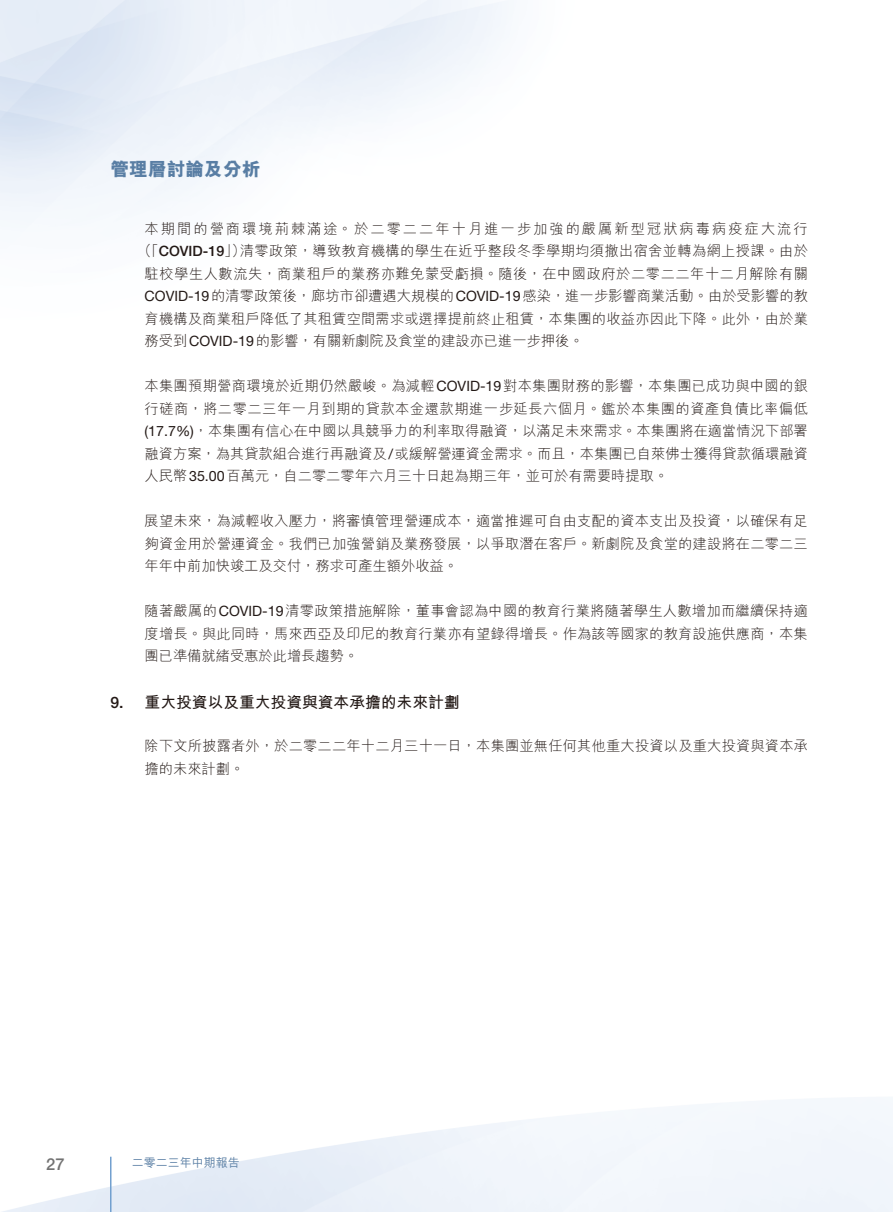
<style>
.page{position:relative;width:893px;height:1212px;background:#fff}
.page>*{position:absolute;margin:0;border:0;box-sizing:border-box;transform-origin:0 0}
.t1{font:800 18.75px "M Hei HK";color:#597ea4}
.t2{font:500 16.5px "Helvetica Neue LT Std";color:#727272}
.t3{font:700 15.75px "M Hei HK";color:#231916}
.t4{font:500 15.75px "Helvetica Neue LT Std";color:#231916}
.t5{font:300 14.25px/22.5px "M Hei HK";letter-spacing:.015em;color:#231916;text-align:justify}
.t6{font:300 14.25px/22.5px "M Hei HK";letter-spacing:.14em;color:#231916;text-align:right}
.t7{font:500 14.25px "Helvetica Neue LT Std";color:#231916}
.t8{font:500 12px "M Hei HK";color:#597ea4}
.s1{font-family:"M Hei HK";font-weight:300}
.s2{font-family:"Helvetica Neue LT Std";font-weight:400}
</style>
<div class="page">
<hr style="left:110px;top:1157px;width:2px;height:55px;background:#72a0cf">
<h1 class="t1" style="left:111px;top:160px;width:152px">管理層討論及分析</h1>
<p class="t4" style="left:111px;top:693px;width:15px">9.</p>
<p class="t6" style="left:145px;top:217px;width:665px">本期間的營商環境荊棘滿途。於二零二二年十月進一步加強的嚴厲新型冠狀病毒病疫症大流行清零政策，導致教育機構的學生在近乎整段冬季學期均須撤出宿舍並轉為網上授課。由於</p>
<p class="t7" style="left:137px;top:243px;width:110px"><span class="s1">（「</span>COVID-19<span class="s1">」）</span></p>
<p class="t5" style="left:145px;top:262px;width:665px">駐校學生人數流失，商業租戶的業務亦難免蒙受虧損。隨後，在中國政府於二零二二年十二月解除有關<span class="s2">COVID-19</span>的清零政策後，廊坊市卻遭遇大規模的<span class="s2">COVID-19</span>感染，進一步影響商業活動。由於受影響的教育機構及商業租戶降低了其租賃空間需求或選擇提前終止租賃，本集團的收益亦因此下降。此外，由於業務受到<span class="s2">COVID-19</span>的影響，有關新劇院及食堂的建設亦已進一步押後。</p>
<p class="t5" style="left:145px;top:375px;width:665px">本集團預期營商環境於近期仍然嚴峻。為減輕<span class="s2">COVID-19</span>對本集團財務的影響，本集團已成功與中國的銀行磋商，將二零二三年一月到期的貸款本金還款期進一步延長六個月。鑑於本集團的資產負債比率偏低<span class="s2">(17.7%</span> ，<span class="s2">)</span> 本集團有信心在中國以具競爭力的利率取得融資，以滿足未來需求。本集團將在適當情況下部署融資方案，為其貸款組合進行再融資及<span class="s2">/</span>或緩解營運資金需求。而且，本集團已自萊佛士獲得貸款循環融資人民幣<span class="s2">35.00</span>百萬元，自二零二零年六月三十日起為期三年，並可於有需要時提取。</p>
<p class="t5" style="left:145px;top:510px;width:665px">展望未來，為減輕收入壓力，將審慎管理營運成本，適當推遲可自由支配的資本支出及投資，以確保有足夠資金用於營運資金。我們已加強營銷及業務發展，以爭取潛在客戶。新劇院及食堂的建設將在二零二三年年中前加快竣工及交付，務求可產生額外收益。</p>
<p class="t5" style="left:145px;top:600px;width:665px">隨著嚴厲的<span class="s2">COVID-19</span>清零政策措施解除，董事會認為中國的教育行業將隨著學生人數增加而繼續保持適度增長。與此同時，馬來西亞及印尼的教育行業亦有望錄得增長。作為該等國家的教育設施供應商，本集團已準備就緒受惠於此增長趨勢。</p>
<p class="t3" style="left:145px;top:690px;width:317px">重大投資以及重大投資與資本承擔的未來計劃</p>
<p class="t5" style="left:145px;top:735px;width:665px">除下文所披露者外，於二零二二年十二月三十一日，本集團並無任何其他重大投資以及重大投資與資本承擔的未來計劃。</p>
<p class="t2" style="left:46px;top:1155px;width:20px">27</p>
<p class="t8" style="left:132px;top:1154px;width:109px">二零二三年中期報告</p>
</div>
